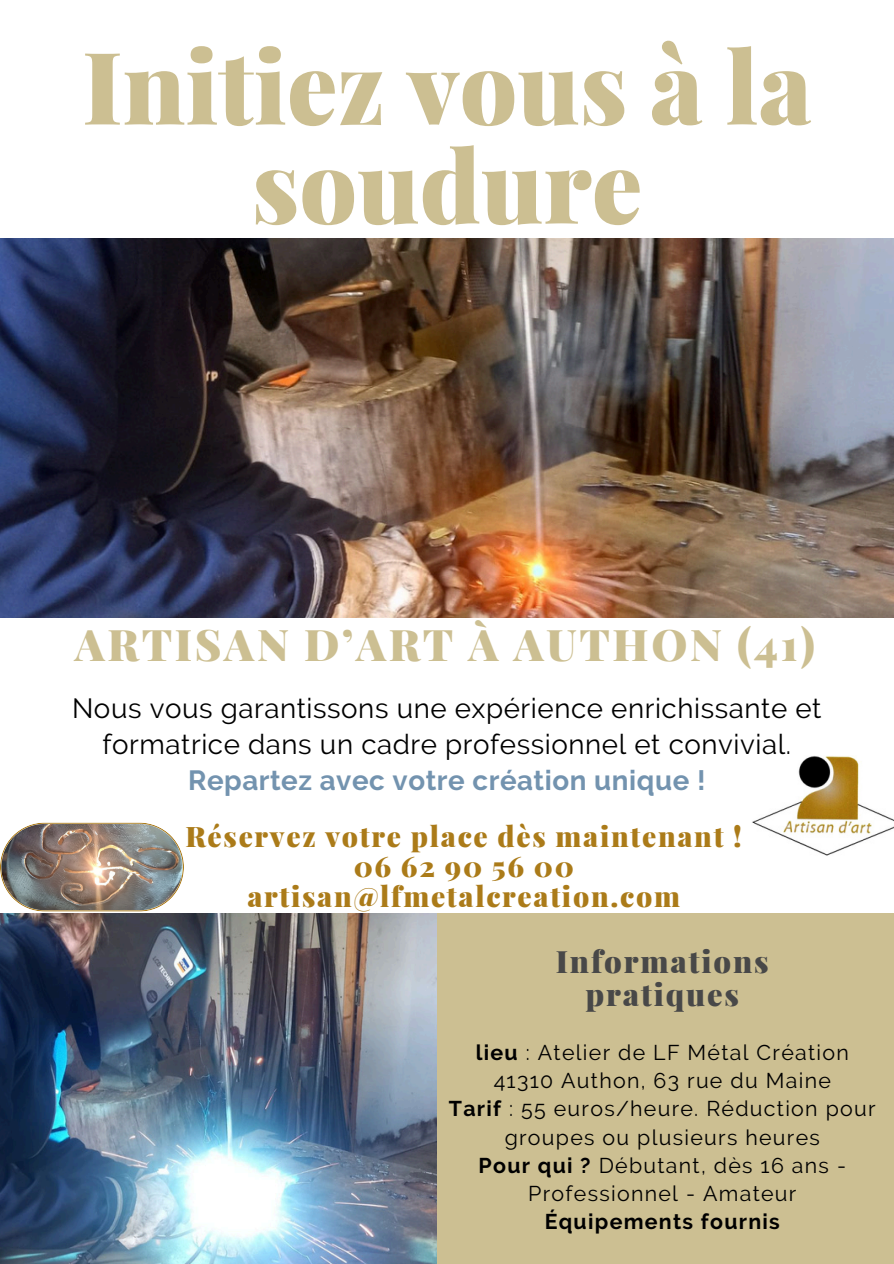
<style>
.page{position:relative;width:894px;height:1264px;background:#fff}
.page>*{position:absolute;margin:0;border:0;box-sizing:border-box;transform-origin:0 0}
.t1{font:900 100.35px/99px "Playfair Display";color:#ccbf92;text-align:center}
.t2{font:900 43.65px "Playfair Display";letter-spacing:.06em;color:#ccbf92}
.t3{font:900 30.75px/33.3px "Playfair Display";letter-spacing:.06em;color:#484848;text-align:center}
.t4{font:900 28.35px/30.2px "Playfair Display";letter-spacing:.06em;color:#ab7b19;text-align:center}
.t5{font:27.75px/36px "Raleway";letter-spacing:.02em;color:#000;text-align:center}
.t6{font:21.3px/28.2px "Raleway";letter-spacing:.06em;color:#000;text-align:center}
.t7{font:700 21.3px "Raleway";letter-spacing:.06em;color:#000}
.s1{font-weight:700;color:#7393af}
.s2{font-weight:700}
</style>
<div class="page">
<div style="left:434px;top:913px;width:459px;height:350px;background:#ccbf92"></div>
<img style="left:0;top:239px;width:893px;height:378px">
<img style="left:0;top:913px;width:436px;height:350px">
<img style="left:752px;top:756px;width:141px;height:100px">
<img style="left:0;top:822px;width:183px;height:89px">
<h1 class="t1" style="left:82px;top:33px;width:730px">Initiez vous à la soudure</h1>
<p class="t2" style="left:75px;top:613px;width:741px">ARTISAN D’ART À AUTHON (41)</p>
<p class="t5" style="left:72px;top:689px;width:750px">Nous vous garantissons une expérience enrichissante et formatrice dans un cadre professionnel et convivial.<br><span class="s1">Repartez avec votre création unique !</span></p>
<h3 class="t4" style="left:185px;top:819px;width:558px">Réservez votre place dès maintenant !<br>06 62 90 56 00 artisan@lfmetalcreation.com</h3>
<p class="t3" style="left:555px;top:943px;width:214px">Informations pratiques</p>
<h2 class="t6" style="left:475px;top:1038px;width:374px"><span class="s2">lieu</span> : Atelier de LF Métal Création<br>41310 Authon, 63 rue du Maine</h2>
<h4 class="t6" style="left:449px;top:1094px;width:428px"><span class="s2">Tarif</span> : 55 euros/heure. Réduction pour groupes ou plusieurs heures</h4>
<p class="t6" style="left:478px;top:1151px;width:369px"><span class="s2">Pour qui ?</span> Débutant, dès 16 ans -<br>Professionnel - Amateur</p>
<h3 class="t7" style="left:544px;top:1208px;width:237px">Équipements fournis</h3>
</div>
